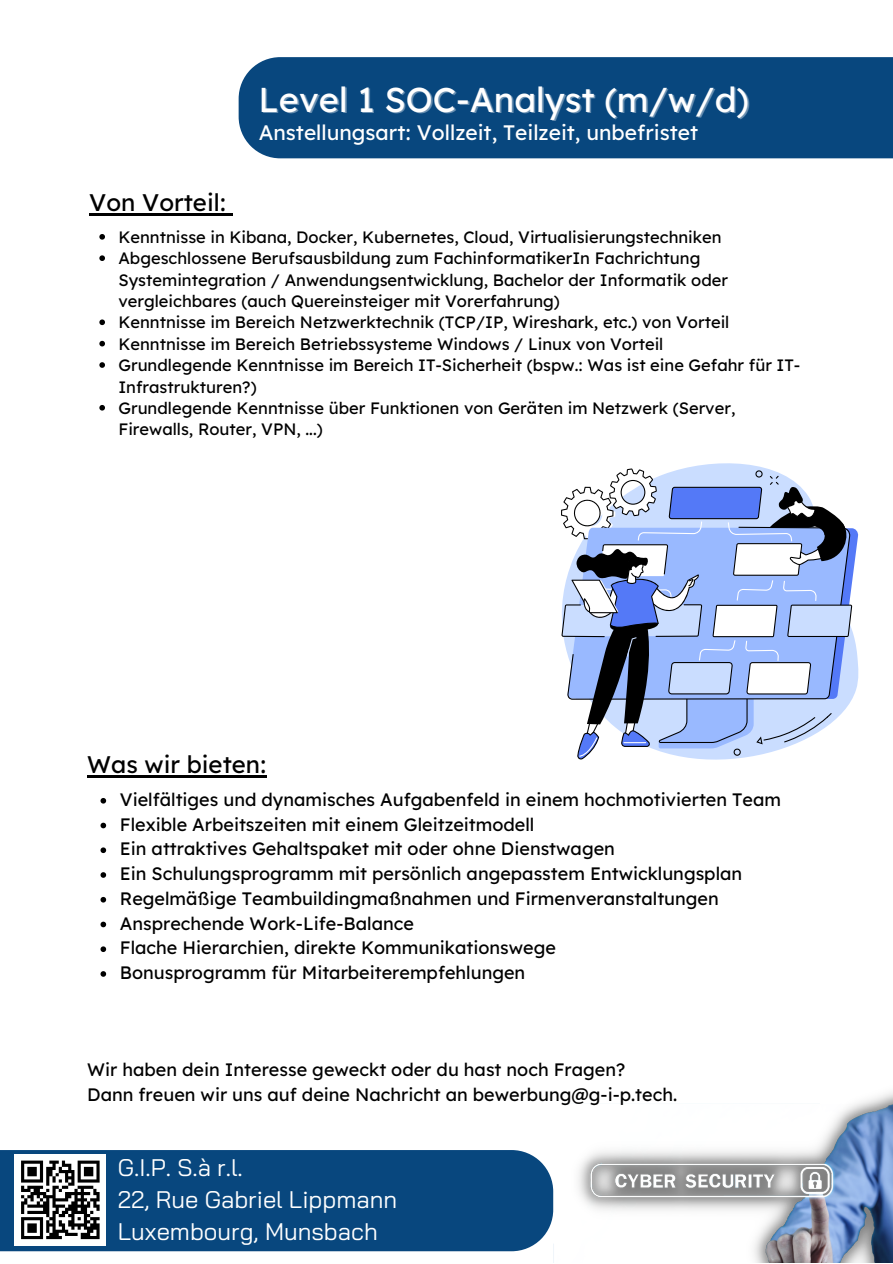
<style>
.page{position:relative;width:893px;height:1264px;background:#fff}
.page>*{position:absolute;margin:0;border:0;box-sizing:border-box;transform-origin:0 0}
.t1{font:34.5px "Lexend Deca";color:#fff}
.t2{font:24px/32px "Bai Jamjuree";color:#fff}
.t3{font:24px "Lexend Deca";color:#000}
.t4{font:21px "Lexend Deca";color:#fff}
.t5{font:18px/24.8px "Lexend Deca";color:#000}
.t6{font:16.5px/21.3px "Lexend Deca";color:#000}
.s1{color:rgb(255 255 255/.4)}
</style>
<div class="page">
<div style="left:0;top:1150px;width:553px;height:101px;background:#08477e"></div>
<div style="left:15px;top:1154px;width:91px;height:91px;background:#fff"></div>
<svg style="left:21px;top:1160px;width:79px;height:75px"></svg>
<svg style="left:21px;top:1235px;width:22px;height:4px"></svg>
<svg style="left:46px;top:1235px;width:16px;height:4px"></svg>
<hr style="left:81px;top:1235px;width:19px;height:4px;background:#000">
<img style="left:553px;top:1092px;width:339px;height:170px">
<div style="left:238px;top:57px;width:654px;height:101px;background:#08477e"></div>
<svg style="left:561px;top:468px;width:298px;height:292px"></svg>
<hr style="left:88px;top:776px;width:180px;height:2px;background:#000">
<hr style="left:87px;top:775px;width:179px;height:2px;background:#000">
<svg style="left:100px;top:798px;width:6px;height:5px"></svg>
<svg style="left:100px;top:822px;width:6px;height:6px"></svg>
<svg style="left:100px;top:847px;width:6px;height:6px"></svg>
<svg style="left:100px;top:872px;width:6px;height:5px"></svg>
<svg style="left:100px;top:896px;width:6px;height:6px"></svg>
<svg style="left:100px;top:921px;width:6px;height:6px"></svg>
<svg style="left:100px;top:946px;width:6px;height:6px"></svg>
<svg style="left:100px;top:971px;width:6px;height:5px"></svg>
<svg style="left:99px;top:234px;width:6px;height:6px"></svg>
<svg style="left:99px;top:255px;width:6px;height:6px"></svg>
<svg style="left:99px;top:319px;width:6px;height:6px"></svg>
<svg style="left:99px;top:341px;width:6px;height:5px"></svg>
<svg style="left:99px;top:362px;width:6px;height:6px"></svg>
<svg style="left:99px;top:405px;width:6px;height:5px"></svg>
<hr style="left:89px;top:214px;width:137px;height:2px;background:#000">
<svg style="left:226px;top:214px;width:7px;height:2px"></svg>
<h2 class="t3" style="left:89px;top:187px;width:138px">Von Vorteil:</h2>
<h1 class="t1" style="left:258px;top:77px;width:492px">Level 1 SOC-Analyst (m/w/d)</h1>
<p class="t4" style="left:259px;top:119px;width:441px">Anstellungsart: Vollzeit, Teilzeit, unbefristet</p>
<p class="t6" style="left:118px;top:226px;width:683px">Kenntnisse in Kibana, Docker, Kubernetes, Cloud, Virtualisierungstechniken Abgeschlossene Berufsausbildung zum FachinformatikerIn Fachrichtung Systemintegration / Anwendungsentwicklung, Bachelor der Informatik oder vergleichbares (auch Quereinsteiger mit Vorerfahrung)<br>Kenntnisse im Bereich Netzwerktechnik (TCP/IP, Wireshark, etc.) von Vorteil Kenntnisse im Bereich Betriebssysteme Windows / Linux von Vorteil<br>Grundlegende Kenntnisse im Bereich IT-Sicherheit (bspw.: Was ist eine Gefahr für IT-Infrastrukturen?)<br>Grundlegende Kenntnisse über Funktionen von Geräten im Netzwerk (Server, Firewalls, Router, VPN, ...)</p>
<h2 class="t3" style="left:87px;top:749px;width:181px">Was wir bieten:</h2>
<p class="t5" style="left:120px;top:786px;width:662px">Vielfältiges und dynamisches Aufgabenfeld in einem hochmotivierten Team Flexible Arbeitszeiten mit einem Gleitzeitmodell<br>Ein attraktives Gehaltspaket mit oder ohne Dienstwagen<br>Ein Schulungsprogramm mit persönlich angepasstem Entwicklungsplan Regelmäßige Teambuildingmaßnahmen und Firmenveranstaltungen Ansprechende Work-Life-Balance<br>Flache Hierarchien, direkte Kommunikationswege<br>Bonusprogramm für Mitarbeiterempfehlungen</p>
<p class="t5" style="left:87px;top:1056px;width:592px">Wir haben dein Interesse geweckt oder du hast noch Fragen?<br><span class="s1">Dann</span> freuen wir uns auf deine Nachricht an bewerbung@g-i-p.tech<span class="s1">.</span></p>
<h2 class="t2" style="left:118px;top:1150px;width:281px">G.I.P. S.à r.l.<br>22, Rue Gabriel Lippmann<br>Luxembourg, Munsbach</h2>
</div>
